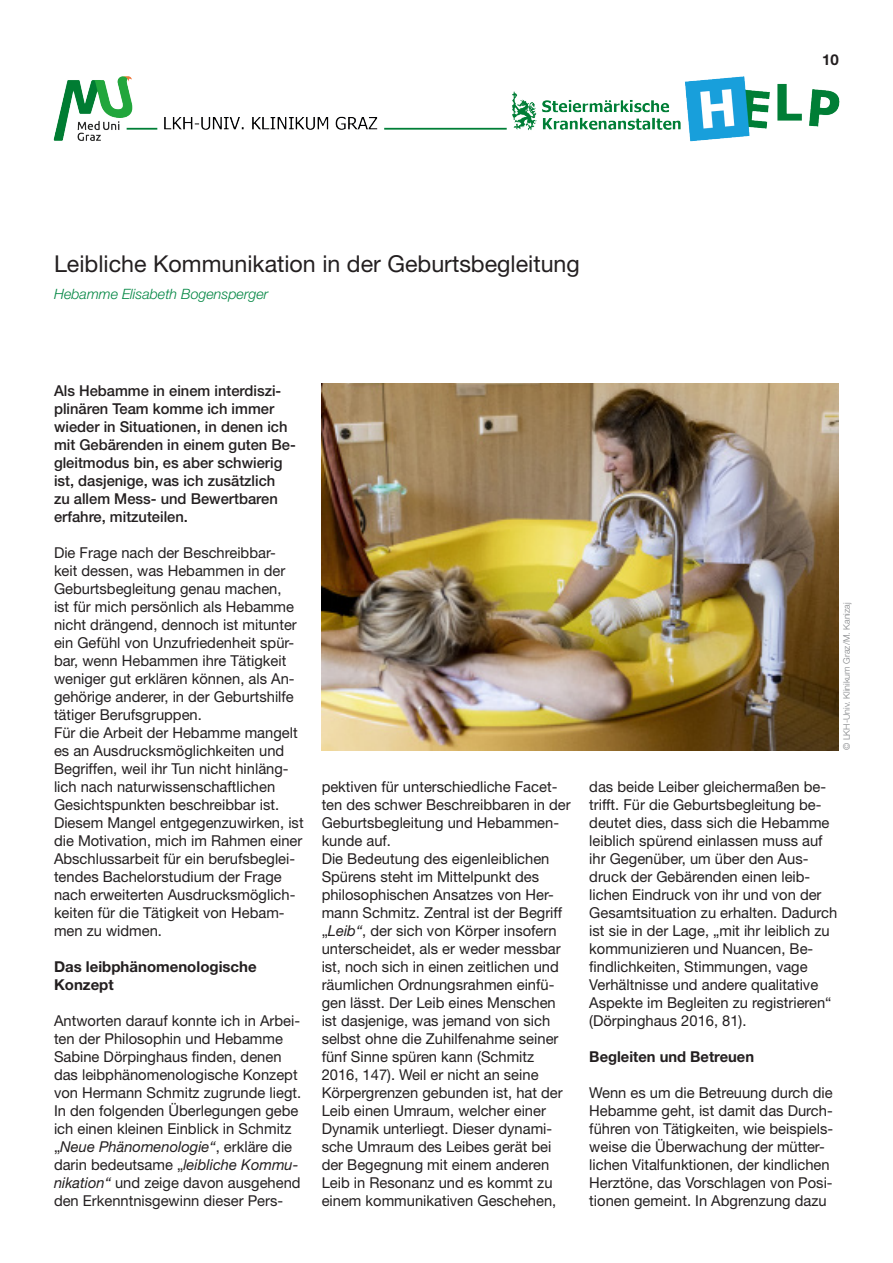
<style>
.page{position:relative;width:893px;height:1263px;background:#fff}
.page>*{position:absolute;margin:0;border:0;box-sizing:border-box;transform-origin:0 0}
.Titel_Beiträge{font:23.25px "Helvetica Neue LT Std";color:#231f20}
.Grundschrift{font:15px/18px "Helvetica Neue LT Std";color:#231f20}
.Grundschrift-2{font:500 15px/18px "Helvetica Neue LT Std";color:#231f20}
.Grundschrift-3{font:700 15px/18px "Helvetica Neue LT Std";color:#231f20}
.Autor_Titel{font:italic 300 14.25px "Helvetica Neue LT Std";color:#008642}
.Copyright{font:300 9px "Helvetica Neue LT Std";color:#808285}
.s1{font-style:italic}
</style>
<div class="page">
<img style="left:53px;top:76px;width:787px;height:66px">
<img style="left:322px;top:384px;width:517px;height:366px">
<p class="Grundschrift-3" style="left:822px;top:50px;width:18px">10</p>
<p class="Titel_Beiträge" style="left:54px;top:250px;width:527px">Leibliche Kommunikation in der Geburtsbegleitung</p>
<p class="Autor_Titel" style="left:54px;top:285px;width:216px">Hebamme Elisabeth Bogensperger</p>
<p class="Grundschrift-2" style="left:54px;top:382px;width:243px">Als Hebamme in einem interdiszi&shy;plinären Team komme ich immer wieder in Situationen, in denen ich mit Gebärenden in einem guten Be&shy;gleitmodus bin, es aber schwierig ist, dasjenige, was ich zusätzlich<br>zu allem Mess- und Bewertbaren erfahre, mitzuteilen.</p>
<p class="Grundschrift" style="left:54px;top:543px;width:244px">Die Frage nach der Beschreibbar&shy;keit dessen, was Hebammen in der Geburtsbegleitung genau machen, ist für mich persönlich als Hebamme nicht drängend, dennoch ist mitunter ein Gefühl von Unzufriedenheit spür&shy;bar, wenn Hebammen ihre Tätigkeit weniger gut erklären können, als An&shy;gehörige anderer, in der Geburtshilfe tätiger Berufsgruppen.</p>
<p class="Grundschrift" style="left:54px;top:723px;width:251px">Für die Arbeit der Hebamme mangelt es an Ausdrucksmöglichkeiten und Begriffen, weil ihr Tun nicht hinläng&shy;lich nach naturwissenschaftlichen Gesichtspunkten beschreibbar ist.<br>Diesem Mangel entgegenzuwirken, ist die Motivation, mich im Rahmen einer Abschlussarbeit für ein berufsbeglei&shy;tendes Bachelorstudium der Frage nach erweiterten Ausdrucksmöglich&shy;keiten für die Tätigkeit von Hebam&shy;men zu widmen.</p>
<p class="Grundschrift-3" style="left:54px;top:957px;width:204px">Das leibphänomenologische<br>Konzept</p>
<p class="Grundschrift" style="left:54px;top:1011px;width:249px">Antworten darauf konnte ich in Arbei&shy;ten der Philosophin und Hebamme Sabine Dörpinghaus finden, denen das leibphänomenologische Konzept von Hermann Schmitz zugrunde liegt.<br>In den folgenden Überlegungen gebe ich einen kleinen Einblick in Schmitz „<span class="s1">Neue Phänomenologie“</span>, erkläre die darin bedeutsame „<span class="s1">leibliche Kommu&shy;nikation“</span> und zeige davon ausgehend den Erkenntnisgewinn dieser Pers-</p>
<p class="Grundschrift" style="left:322px;top:777px;width:251px">pektiven für unterschiedliche Facet&shy;ten des schwer Beschreibbaren in der<br>Geburtsbegleitung und Hebammen&shy;kunde auf.</p>
<p class="Grundschrift" style="left:322px;top:849px;width:243px">Die Bedeutung des eigenleiblichen Spürens steht im Mittelpunkt des philosophischen Ansatzes von Her&shy;mann Schmitz. Zentral ist der Begriff „<span class="s1">Leib“</span>, der sich von Körper insofern unterscheidet, als er weder messbar ist, noch sich in einen zeitlichen und räumlichen Ordnungsrahmen einfü&shy;gen lässt. Der Leib eines Menschen ist dasjenige, was jemand von sich selbst ohne die Zuhilfenahme seiner fünf Sinne spüren kann (Schmitz 2016, 147). Weil er nicht an seine Körpergrenzen gebunden ist, hat der Leib einen Umraum, welcher einer Dynamik unterliegt. Dieser dynami&shy;sche Umraum des Leibes gerät bei der Begegnung mit einem anderen Leib in Resonanz und es kommt zu einem kommunikativen Geschehen,</p>
<p class="Copyright" style="left:841px;top:750px;width:149px;rotate:-90deg">© LKH-Univ. Klinikum Graz/M. Kanizaj</p>
<p class="Grundschrift" style="left:589px;top:777px;width:250px">das beide Leiber gleichermaßen be&shy;trifft. Für die Geburtsbegleitung be&shy;deutet dies, dass sich die Hebamme leiblich spürend einlassen muss auf ihr Gegenüber, um über den Aus&shy;druck der Gebärenden einen leib&shy;lichen Eindruck von ihr und von der Gesamtsituation zu erhalten. Dadurch ist sie in der Lage, „mit ihr leiblich zu kommunizieren und Nuancen, Be&shy;findlichkeiten, Stimmungen, vage Verhältnisse und andere qualitative Aspekte im Begleiten zu registrieren“ (Dörpinghaus 2016, 81).</p>
<p class="Grundschrift-3" style="left:589px;top:1047px;width:166px">Begleiten und Betreuen</p>
<p class="Grundschrift" style="left:589px;top:1083px;width:245px">Wenn es um die Betreuung durch die Hebamme geht, ist damit das Durch&shy;führen von Tätigkeiten, wie beispiels&shy;weise die Überwachung der mütter&shy;lichen Vitalfunktionen, der kindlichen Herztöne, das Vorschlagen von Posi&shy;tionen gemeint. In Abgrenzung dazu</p>
</div>
